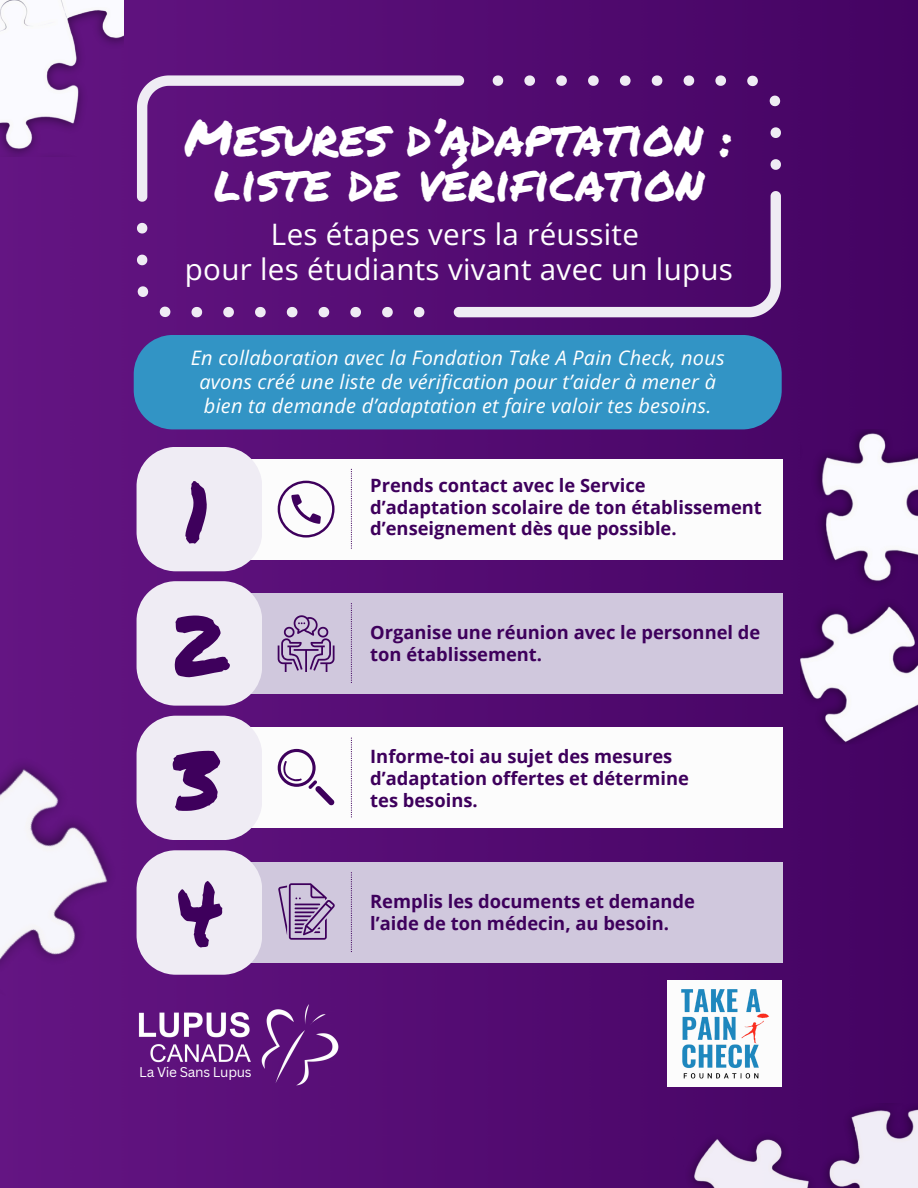
<style>
.page{position:relative;width:918px;height:1188px;background:#fff}
.page>*{position:absolute;margin:0;border:0;box-sizing:border-box;transform-origin:0 0}
.t1{font:84.6px "Permanent Marker";color:#3e005c}
.t2{font:49.95px/44.8px "Permanent Marker";color:#fff;text-align:center}
.t3{font:29.55px/35.1px "Open Sans";letter-spacing:.01em;color:#fff;text-align:center}
.t4{font:italic 19.95px/23.7px "Open Sans";letter-spacing:.01em;color:#fff;text-align:center}
.t5{font:700 18.3px/21.8px "Open Sans";color:#3e005c}
.t6{font:13.65px "Canva Sans";letter-spacing:-.02em;color:#fff}
</style>
<div class="page">
<img style="left:0;top:0;width:918px;height:1188px">
<img style="left:800px;top:429px;width:118px;height:315px">
<div style="left:249px;top:459px;width:534px;height:100px;background:#fcfcfc"></div>
<div style="left:249px;top:727px;width:534px;height:101px;background:#fcfcfc"></div>
<div style="left:249px;top:862px;width:534px;height:101px;background:#d0c8dd"></div>
<div style="left:249px;top:593px;width:534px;height:101px;background:#d0c8dd"></div>
<svg style="left:351px;top:469px;width:1px;height:80px"></svg>
<svg style="left:351px;top:603px;width:1px;height:80px"></svg>
<svg style="left:351px;top:738px;width:1px;height:79px"></svg>
<svg style="left:351px;top:872px;width:1px;height:80px"></svg>
<svg style="left:278px;top:749px;width:56px;height:56px"></svg>
<div style="left:667px;top:980px;width:115px;height:107px;background:#fcfcfc"></div>
<img style="left:681px;top:989px;width:88px;height:90px">
<svg style="left:278px;top:481px;width:57px;height:57px"></svg>
<svg style="left:278px;top:615px;width:57px;height:57px"></svg>
<svg style="left:278px;top:883px;width:57px;height:57px"></svg>
<svg style="left:137px;top:75px;width:644px;height:242px;background:#5f1c7b"></svg>
<div style="left:134px;top:335px;width:648px;height:94px;background:#3294c5"></div>
<img style="left:0;top:723px;width:169px;height:304px">
<img style="left:653px;top:1104px;width:265px;height:84px">
<img style="left:0;top:0;width:124px;height:156px">
<svg style="left:137px;top:447px;width:125px;height:124px;background:#e5ddeb"></svg>
<svg style="left:137px;top:581px;width:125px;height:125px;background:#e3dbea"></svg>
<svg style="left:137px;top:716px;width:125px;height:124px;background:#e5ddeb"></svg>
<svg style="left:137px;top:850px;width:125px;height:125px;background:#e3dbea"></svg>
<img style="left:259px;top:1004px;width:81px;height:83px">
<img style="left:136px;top:1004px;width:118px;height:60px">
<p class="t2" style="left:185px;top:114px;width:550px">Mesures d’adaptation : liste de vérification</p>
<h1 class="t3" style="left:185px;top:216px;width:550px">Les étapes vers la réussite<br>pour les étudiants vivant avec un lupus</h1>
<h2 class="t4" style="left:191px;top:346px;width:535px">En collaboration avec la Fondation Take A Pain Check, nous avons créé une liste de vérification pour t’aider à mener à bien ta demande d’adaptation et faire valoir tes besoins.</h2>
<p class="t1" style="left:184px;top:449px;width:29px">1</p>
<h3 class="t1" style="left:170px;top:583px;width:57px">2</h3>
<p class="t1" style="left:174px;top:718px;width:49px">3</p>
<p class="t1" style="left:174px;top:851px;width:51px">4</p>
<p class="t6" style="left:139px;top:1062px;width:114px">La Vie Sans Lupus</p>
<p class="t5" style="left:370px;top:474px;width:393px">Prends contact avec le Service d’adaptation scolaire de ton établissement d’enseignement dès que possible.</p>
<p class="t5" style="left:370px;top:621px;width:392px">Organise une réunion avec le personnel de ton établissement.</p>
<h3 class="t5" style="left:370px;top:745px;width:320px">Informe-toi au sujet des mesures d’adaptation offertes et détermine tes besoins.</h3>
<p class="t5" style="left:370px;top:890px;width:326px">Remplis les documents et demande l’aide de ton médecin, au besoin.</p>
</div>
